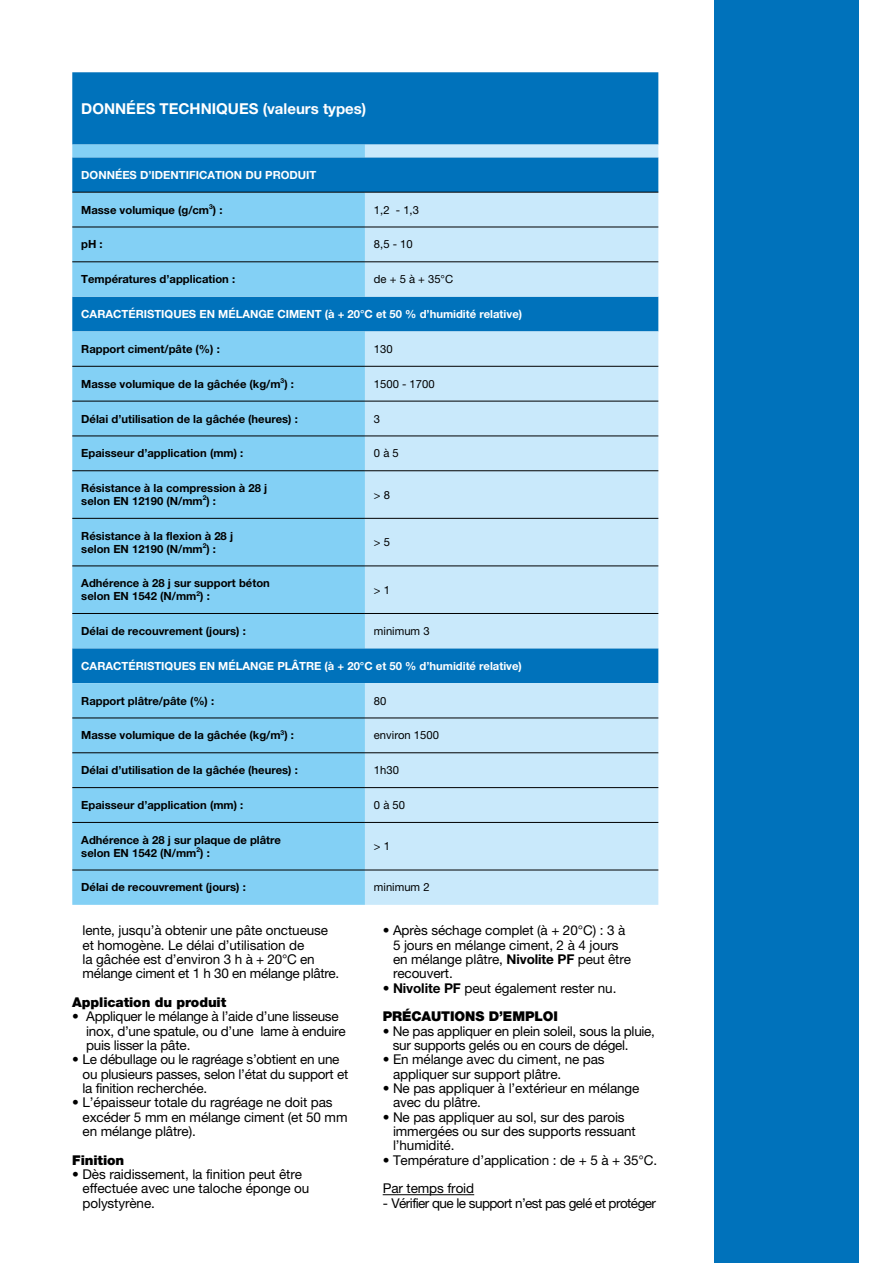
<style>
.page{position:relative;width:893px;height:1263px;background:#fff}
.page>*{position:absolute;margin:0;border:0;box-sizing:border-box;transform-origin:0 0}
.t1{font:700 15px "Helvetica Neue LTW1 G";color:#fff}
.t2{font:13.5px/14.2px "Helvetica Neue LTW1 G";letter-spacing:-.01em;color:#000}
.t3{font:13.5px "Helvetica Neue LTW1 G";letter-spacing:-.04em;color:#000}
.t4{font:900 13.5px "Helvetica Neue LTW1 G";letter-spacing:-.01em;color:#000}
.t5{font:700 11.25px/12.8px "Helvetica Neue LTW1 G";color:#000}
.t6{font:700 11.25px "Helvetica Neue LTW1 G";color:#fff}
.t7{font:11.25px "Helvetica Neue LTW1 G";color:#000}
.s1{font-weight:700}
.s2{font-weight:900}
</style>
<div class="page">
<div style="left:714px;top:0;width:145px;height:1263px;background:#0072bb"></div>
<div style="left:72px;top:72px;width:586px;height:73px;background:#0072bb"></div>
<svg style="left:72px;top:145px;width:293px;height:760px;background:#70c1eb"></svg>
<svg style="left:365px;top:145px;width:293px;height:760px;background:#acd7f0"></svg>
<hr style="left:72px;top:436px;width:293px;height:1px;background:#000">
<hr style="left:365px;top:436px;width:293px;height:1px;background:#000">
<hr style="left:72px;top:192px;width:293px;height:1px;background:#000">
<hr style="left:365px;top:192px;width:293px;height:1px;background:#000">
<hr style="left:72px;top:227px;width:293px;height:1px;background:#000">
<hr style="left:365px;top:227px;width:293px;height:1px;background:#000">
<hr style="left:72px;top:261px;width:293px;height:1px;background:#000">
<hr style="left:365px;top:261px;width:293px;height:1px;background:#000">
<hr style="left:72px;top:366px;width:293px;height:1px;background:#000">
<hr style="left:365px;top:366px;width:293px;height:1px;background:#000">
<hr style="left:72px;top:401px;width:293px;height:1px;background:#000">
<hr style="left:365px;top:401px;width:293px;height:1px;background:#000">
<hr style="left:72px;top:470px;width:293px;height:1px;background:#000">
<hr style="left:365px;top:470px;width:293px;height:1px;background:#000">
<hr style="left:72px;top:518px;width:293px;height:1px;background:#000">
<hr style="left:365px;top:518px;width:293px;height:1px;background:#000">
<hr style="left:72px;top:565px;width:293px;height:1px;background:#000">
<hr style="left:365px;top:565px;width:293px;height:1px;background:#000">
<hr style="left:72px;top:613px;width:293px;height:1px;background:#000">
<hr style="left:365px;top:613px;width:293px;height:1px;background:#000">
<hr style="left:72px;top:717px;width:293px;height:1px;background:#000">
<hr style="left:365px;top:717px;width:293px;height:1px;background:#000">
<hr style="left:72px;top:752px;width:293px;height:1px;background:#000">
<hr style="left:365px;top:752px;width:293px;height:1px;background:#000">
<hr style="left:72px;top:787px;width:293px;height:1px;background:#000">
<hr style="left:365px;top:787px;width:293px;height:1px;background:#000">
<hr style="left:72px;top:822px;width:293px;height:1px;background:#000">
<hr style="left:365px;top:822px;width:293px;height:1px;background:#000">
<hr style="left:72px;top:870px;width:293px;height:1px;background:#000">
<hr style="left:365px;top:870px;width:293px;height:1px;background:#000">
<hr style="left:383px;top:1194px;width:91px;height:1px;background:#000">
<p class="t1" style="left:81px;top:99px;width:287px">DONNÉES TECHNIQUES (valeurs types)</p>
<p class="t6" style="left:81px;top:168px;width:237px">DONNÉES D’IDENTIFICATION DU PRODUIT</p>
<p class="t5" style="left:81px;top:203px;width:143px">Masse volumique (g/cm<sup>3</sup>) :</p>
<p class="t7" style="left:374px;top:203px;width:47px">1,2 - 1,3</p>
<p class="t5" style="left:81px;top:238px;width:23px">pH :</p>
<p class="t7" style="left:374px;top:237px;width:40px">8,5 - 10</p>
<p class="t5" style="left:81px;top:273px;width:155px">Températures d’application :</p>
<p class="t7" style="left:374px;top:272px;width:81px">de + 5 à + 35°C</p>
<p class="t6" style="left:81px;top:307px;width:442px">CARACTÉRISTIQUES EN MÉLANGE CIMENT (à + 20°C et 50 % d’humidité relative)</p>
<p class="t5" style="left:81px;top:342px;width:140px">Rapport ciment/pâte (%) :</p>
<p class="t7" style="left:374px;top:342px;width:20px">130</p>
<p class="t5" style="left:81px;top:377px;width:214px">Masse volumique de la gâchée (kg/m<sup>3</sup>) :</p>
<p class="t7" style="left:374px;top:377px;width:62px">1500 - 1700</p>
<p class="t5" style="left:81px;top:412px;width:218px">Délai d’utilisation de la gâchée (heures) :</p>
<p class="t7" style="left:374px;top:412px;width:8px">3</p>
<p class="t5" style="left:81px;top:447px;width:164px">Epaisseur d’application (mm) :</p>
<p class="t7" style="left:374px;top:446px;width:26px">0 à 5</p>
<p class="t5" style="left:81px;top:482px;width:188px">Résistance à la compression à 28 j selon EN 12190 (N/mm<sup>2</sup>) :</p>
<p class="t7" style="left:374px;top:488px;width:18px">&gt; 8</p>
<p class="t5" style="left:81px;top:529px;width:153px">Résistance à la flexion à 28 j selon EN 12190 (N/mm<sup>2</sup>) :</p>
<p class="t7" style="left:374px;top:535px;width:18px">&gt; 5</p>
<p class="t5" style="left:81px;top:577px;width:190px">Adhérence à 28 j sur support béton selon EN 1542 (N/mm<sup>2</sup>) :</p>
<p class="t7" style="left:374px;top:583px;width:18px">&gt; 1</p>
<p class="t5" style="left:81px;top:624px;width:166px">Délai de recouvrement (jours) :</p>
<p class="t7" style="left:374px;top:624px;width:57px">minimum 3</p>
<p class="t6" style="left:81px;top:659px;width:442px">CARACTÉRISTIQUES EN MÉLANGE PLÂTRE (à + 20°C et 50 % d’humidité relative)</p>
<p class="t5" style="left:81px;top:694px;width:134px">Rapport plâtre/pâte (%) :</p>
<p class="t7" style="left:374px;top:694px;width:14px">80</p>
<p class="t5" style="left:81px;top:729px;width:214px">Masse volumique de la gâchée (kg/m<sup>3</sup>) :</p>
<p class="t7" style="left:374px;top:728px;width:67px">environ 1500</p>
<p class="t5" style="left:81px;top:764px;width:218px">Délai d’utilisation de la gâchée (heures) :</p>
<p class="t7" style="left:374px;top:763px;width:27px">1h30</p>
<p class="t5" style="left:81px;top:798px;width:164px">Epaisseur d’application (mm) :</p>
<p class="t7" style="left:374px;top:798px;width:33px">0 à 50</p>
<p class="t5" style="left:81px;top:833px;width:201px">Adhérence à 28 j sur plaque de plâtre selon EN 1542 (N/mm<sup>2</sup>) :</p>
<p class="t7" style="left:374px;top:839px;width:18px">&gt; 1</p>
<p class="t5" style="left:81px;top:881px;width:166px">Délai de recouvrement (jours) :</p>
<p class="t7" style="left:374px;top:880px;width:57px">minimum 2</p>
<p class="t2" style="left:393px;top:923px;width:240px;text-indent:-10px">• Après séchage complet (à + 20°C) : 3 à<br>5 jours en mélange ciment, 2 à 4 jours en mélange plâtre, <span class="s1">Nivolite PF</span> peut être recouvert.</p>
<p class="t2" style="left:383px;top:973px;width:235px;line-height:28.7px">• <span class="s1">Nivolite PF</span> peut également rester nu.<br><span class="s2">PRÉCAUTIONS D’EMPLOI</span></p>
<p class="t2" style="left:393px;top:1024px;width:264px;text-indent:-10px">• Ne pas appliquer en plein soleil, sous la pluie, sur supports gelés ou en cours de dégel.</p>
<p class="t2" style="left:393px;top:1052px;width:213px;text-indent:-10px">• En mélange avec du ciment, ne pas appliquer sur support plâtre.</p>
<p class="t2" style="left:393px;top:1081px;width:248px;text-indent:-10px">• Ne pas appliquer à l’extérieur en mélange avec du plâtre.</p>
<p class="t2" style="left:393px;top:1109px;width:244px;text-indent:-10px">• Ne pas appliquer au sol, sur des parois immergées ou sur des supports ressuant l’humidité.</p>
<p class="t2" style="left:383px;top:1145px;width:276px;line-height:28.7px">• Température d’application : de + 5 à + 35°C.<br>Par temps froid</p>
<p class="t3" style="left:383px;top:1194px;width:275px">- Vérifier que le support n’est pas gelé et protéger</p>
<p class="t2" style="left:83px;top:923px;width:258px">lente, jusqu’à obtenir une pâte onctueuse et homogène. Le délai d’utilisation de<br>la gâchée est d’environ 3 h à + 20°C en mélange ciment et 1 h 30 en mélange plâtre.</p>
<p class="t4" style="left:72px;top:994px;width:155px">Application du produit</p>
<p class="t2" style="left:86px;top:1009px;width:261px;text-indent:-14px">• Appliquer le mélange à l’aide d’une lisseuse inox, d’une spatule, ou d’une lame à enduire puis lisser la pâte.</p>
<p class="t2" style="left:83px;top:1052px;width:267px;text-indent:-10px">• Le débullage ou le ragréage s’obtient en une ou plusieurs passes, selon l’état du support et la finition recherchée.</p>
<p class="t2" style="left:83px;top:1095px;width:266px;text-indent:-10px">• L’épaisseur totale du ragréage ne doit pas excéder 5 mm en mélange ciment (et 50 mm en mélange plâtre).</p>
<p class="t4" style="left:72px;top:1151px;width:54px">Finition</p>
<p class="t2" style="left:83px;top:1167px;width:228px;text-indent:-10px">• Dès raidissement, la finition peut être effectuée avec une taloche éponge ou polystyrène.</p>
</div>
